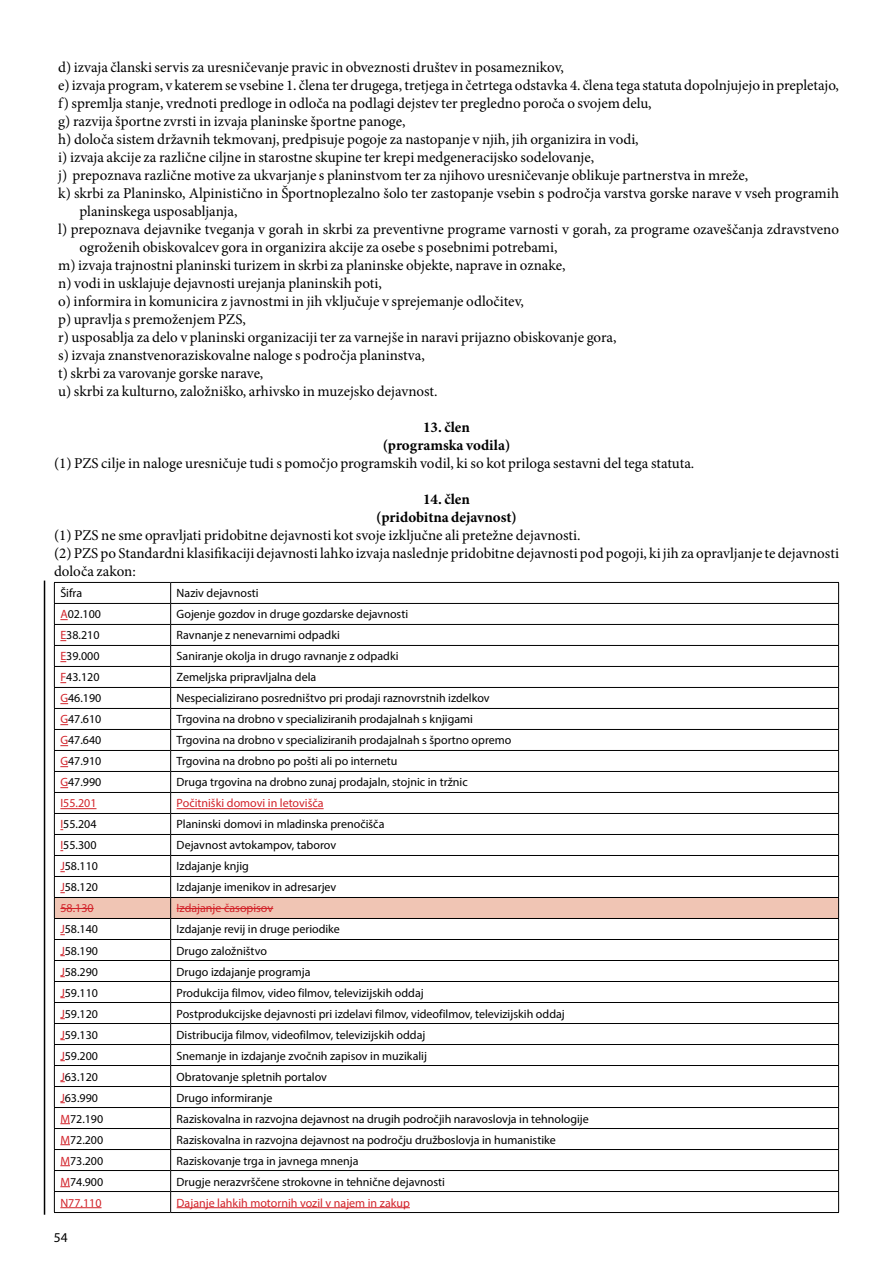
<style>
.page{position:relative;width:893px;height:1263px;background:#fff}
.page>*{position:absolute;margin:0;border:0;box-sizing:border-box;transform-origin:0 0}
.t1{font:15px/18px "Minion Pro";color:#000}
.t2{font:700 15px/18px "Minion Pro";color:#000;text-align:center}
.t3{font:13.5px "Myriad Pro";color:#000}
.t4{font:12px "Myriad Pro";color:#000}
.t5{font:12px "Myriad Pro";color:#d2232a}
.s1{color:#d2232a}
</style>
<div class="page">
<hr style="left:54px;top:582px;width:117px;height:1px;background:#000">
<hr style="left:171px;top:582px;width:668px;height:1px;background:#000">
<hr style="left:54px;top:1212px;width:117px;height:1px;background:#000">
<hr style="left:171px;top:1212px;width:668px;height:1px;background:#000">
<svg style="left:54px;top:583px;width:785px;height:629px"></svg>
<hr style="left:60px;top:1207px;width:42px;height:1px;background:#d2232a">
<hr style="left:177px;top:1207px;width:233px;height:1px;background:#d2232a">
<hr style="left:44px;top:580px;width:1px;height:635px;background:#000">
<p class="t1" style="left:58px;top:58px;width:507px">d) izvaja članski servis za uresničevanje pravic in obveznosti društev in posameznikov,</p>
<p class="t1" style="left:58px;top:76px;width:782px">e) izvaja program, v katerem se vsebine 1. člena ter drugega, tretjega in četrtega odstavka 4. člena tega statuta dopolnjujejo in prepletajo,</p>
<p class="t1" style="left:58px;top:94px;width:595px">f) spremlja stanje, vrednoti predloge in odloča na podlagi dejstev ter pregledno poroča o svojem delu,</p>
<p class="t1" style="left:58px;top:112px;width:349px">g) razvija športne zvrsti in izvaja planinske športne panoge,</p>
<p class="t1" style="left:58px;top:130px;width:582px">h) določa sistem državnih tekmovanj, predpisuje pogoje za nastopanje v njih, jih organizira in vodi,</p>
<p class="t1" style="left:58px;top:148px;width:537px">i) izvaja akcije za različne ciljne in starostne skupine ter krepi medgeneracijsko sodelovanje,</p>
<p class="t1" style="left:58px;top:166px;width:691px">j) prepoznava različne motive za ukvarjanje s planinstvom ter za njihovo uresničevanje oblikuje partnerstva in mreže,</p>
<p class="t1" style="left:58px;top:184px;width:782px">k) skrbi za Planinsko, Alpinistično in Športnoplezalno šolo ter zastopanje vsebin s področja varstva gorske narave v vseh programih</p>
<p class="t1" style="left:80px;top:202px;width:159px">planinskega usposabljanja,</p>
<p class="t1" style="left:58px;top:220px;width:782px">l) prepoznava dejavnike tveganja v gorah in skrbi za preventivne programe varnosti v gorah, za programe ozaveščanja zdravstveno</p>
<p class="t1" style="left:80px;top:238px;width:480px">ogroženih obiskovalcev gora in organizira akcije za osebe s posebnimi potrebami,</p>
<p class="t1" style="left:58px;top:256px;width:509px">m) izvaja trajnostni planinski turizem in skrbi za planinske objekte, naprave in oznake,</p>
<p class="t1" style="left:58px;top:274px;width:325px">n) vodi in usklajuje dejavnosti urejanja planinskih poti,</p>
<p class="t1" style="left:58px;top:292px;width:467px">o) informira in komunicira z javnostmi in jih vključuje v sprejemanje odločitev,</p>
<p class="t1" style="left:58px;top:310px;width:189px">p) upravlja s premoženjem PZS,</p>
<p class="t1" style="left:58px;top:328px;width:560px">r) usposablja za delo v planinski organizaciji ter za varnejše in naravi prijazno obiskovanje gora,</p>
<p class="t1" style="left:58px;top:346px;width:368px">s) izvaja znanstvenoraziskovalne naloge s področja planinstva,</p>
<p class="t1" style="left:58px;top:364px;width:207px">t) skrbi za varovanje gorske narave,</p>
<p class="t1" style="left:58px;top:382px;width:381px">u) skrbi za kulturno, založniško, arhivsko in muzejsko dejavnost.</p>
<p class="t2" style="left:383px;top:418px;width:129px">13. člen (programska vodila)</p>
<p class="t1" style="left:54px;top:454px;width:642px">(1) PZS cilje in naloge uresničuje tudi s pomočjo programskih vodil, ki so kot priloga sestavni del tega statuta.</p>
<p class="t2" style="left:376px;top:490px;width:142px">14. člen<br>(pridobitna dejavnost)</p>
<p class="t1" style="left:54px;top:526px;width:786px">(1) PZS ne sme opravljati pridobitne dejavnosti kot svoje izključne ali pretežne dejavnosti.<br>(2) PZS po Standardni klasifikaciji dejavnosti lahko izvaja naslednje pridobitne dejavnosti pod pogoji, ki jih za opravljanje te dejavnosti določa zakon:</p>
<p class="t4" style="left:60px;top:586px;width:23px">Šifra</p>
<p class="t4" style="left:177px;top:586px;width:83px">Naziv dejavnosti</p>
<p class="t4" style="left:60px;top:607px;width:42px"><span class="s1">A</span>02.100</p>
<p class="t4" style="left:177px;top:607px;width:233px">Gojenje gozdov in druge gozdarske dejavnosti</p>
<p class="t4" style="left:60px;top:628px;width:41px"><span class="s1">E</span>38.210</p>
<p class="t4" style="left:177px;top:628px;width:165px">Ravnanje z nenevarnimi odpadki</p>
<p class="t4" style="left:60px;top:649px;width:41px"><span class="s1">E</span>39.000</p>
<p class="t4" style="left:177px;top:649px;width:223px">Saniranje okolja in drugo ravnanje z odpadki</p>
<p class="t4" style="left:60px;top:670px;width:41px"><span class="s1">F</span>43.120</p>
<p class="t4" style="left:177px;top:670px;width:141px">Zemeljska pripravljalna dela</p>
<p class="t4" style="left:60px;top:691px;width:43px"><span class="s1">G</span>46.190</p>
<p class="t4" style="left:177px;top:691px;width:314px">Nespecializirano posredništvo pri prodaji raznovrstnih izdelkov</p>
<p class="t4" style="left:60px;top:712px;width:43px"><span class="s1">G</span>47.610</p>
<p class="t4" style="left:177px;top:712px;width:298px">Trgovina na drobno v specializiranih prodajalnah s knjigami</p>
<p class="t4" style="left:60px;top:733px;width:43px"><span class="s1">G</span>47.640</p>
<p class="t4" style="left:177px;top:733px;width:336px">Trgovina na drobno v specializiranih prodajalnah s športno opremo</p>
<p class="t4" style="left:60px;top:754px;width:43px"><span class="s1">G</span>47.910</p>
<p class="t4" style="left:177px;top:754px;width:222px">Trgovina na drobno po pošti ali po internetu</p>
<p class="t4" style="left:60px;top:775px;width:43px"><span class="s1">G</span>47.990</p>
<p class="t4" style="left:177px;top:775px;width:293px">Druga trgovina na drobno zunaj prodajaln, stojnic in tržnic</p>
<p class="t5" style="left:60px;top:796px;width:38px">I55.201</p>
<p class="t5" style="left:177px;top:796px;width:148px">Počitniški domovi in letovišča</p>
<p class="t4" style="left:60px;top:817px;width:38px"><span class="s1">I</span>55.204</p>
<p class="t4" style="left:177px;top:817px;width:209px">Planinski domovi in mladinska prenočišča</p>
<p class="t4" style="left:60px;top:838px;width:38px"><span class="s1">I</span>55.300</p>
<p class="t4" style="left:177px;top:838px;width:161px">Dejavnost avtokampov, taborov</p>
<p class="t4" style="left:60px;top:859px;width:39px"><span class="s1">J</span>58.110</p>
<p class="t4" style="left:177px;top:859px;width:74px">Izdajanje knjig</p>
<p class="t4" style="left:60px;top:880px;width:39px"><span class="s1">J</span>58.120</p>
<p class="t4" style="left:177px;top:880px;width:161px">Izdajanje imenikov in adresarjev</p>
<p class="t5" style="left:60px;top:901px;width:35px">58.130</p>
<p class="t5" style="left:177px;top:901px;width:98px">Izdajanje časopisov</p>
<p class="t4" style="left:60px;top:922px;width:39px"><span class="s1">J</span>58.140</p>
<p class="t4" style="left:177px;top:922px;width:165px">Izdajanje revij in druge periodike</p>
<p class="t4" style="left:60px;top:943px;width:39px"><span class="s1">J</span>58.190</p>
<p class="t4" style="left:177px;top:943px;width:92px">Drugo založništvo</p>
<p class="t4" style="left:60px;top:964px;width:39px"><span class="s1">J</span>58.290</p>
<p class="t4" style="left:177px;top:964px;width:135px">Drugo izdajanje programja</p>
<p class="t4" style="left:60px;top:985px;width:39px"><span class="s1">J</span>59.110</p>
<p class="t4" style="left:177px;top:985px;width:249px">Produkcija filmov, video filmov, televizijskih oddaj</p>
<p class="t4" style="left:60px;top:1006px;width:39px"><span class="s1">J</span>59.120</p>
<p class="t4" style="left:177px;top:1006px;width:390px">Postprodukcijske dejavnosti pri izdelavi filmov, videofilmov, televizijskih oddaj</p>
<p class="t4" style="left:60px;top:1027px;width:39px"><span class="s1">J</span>59.130</p>
<p class="t4" style="left:177px;top:1027px;width:250px">Distribucija filmov, videofilmov, televizijskih oddaj</p>
<p class="t4" style="left:60px;top:1048px;width:39px"><span class="s1">J</span>59.200</p>
<p class="t4" style="left:177px;top:1048px;width:252px">Snemanje in izdajanje zvočnih zapisov in muzikalij</p>
<p class="t4" style="left:60px;top:1069px;width:39px"><span class="s1">J</span>63.120</p>
<p class="t4" style="left:177px;top:1069px;width:152px">Obratovanje spletnih portalov</p>
<p class="t4" style="left:60px;top:1090px;width:39px"><span class="s1">J</span>63.990</p>
<p class="t4" style="left:177px;top:1090px;width:97px">Drugo informiranje</p>
<p class="t4" style="left:60px;top:1111px;width:44px"><span class="s1">M</span>72.190</p>
<p class="t4" style="left:177px;top:1111px;width:414px">Raziskovalna in razvojna dejavnost na drugih področjih naravoslovja in tehnologije</p>
<p class="t4" style="left:60px;top:1132px;width:44px"><span class="s1">M</span>72.200</p>
<p class="t4" style="left:177px;top:1132px;width:381px">Raziskovalna in razvojna dejavnost na področju družboslovja in humanistike</p>
<p class="t4" style="left:60px;top:1153px;width:44px"><span class="s1">M</span>73.200</p>
<p class="t4" style="left:177px;top:1153px;width:183px">Raziskovanje trga in javnega mnenja</p>
<p class="t4" style="left:60px;top:1174px;width:44px"><span class="s1">M</span>74.900</p>
<p class="t4" style="left:177px;top:1174px;width:270px">Drugje nerazvrščene strokovne in tehnične dejavnosti</p>
<p class="t5" style="left:60px;top:1195px;width:43px">N77.110</p>
<p class="t5" style="left:177px;top:1195px;width:235px">Dajanje lahkih motornih vozil v najem in zakup</p>
<p class="t3" style="left:54px;top:1229px;width:15px">54</p>
</div>
